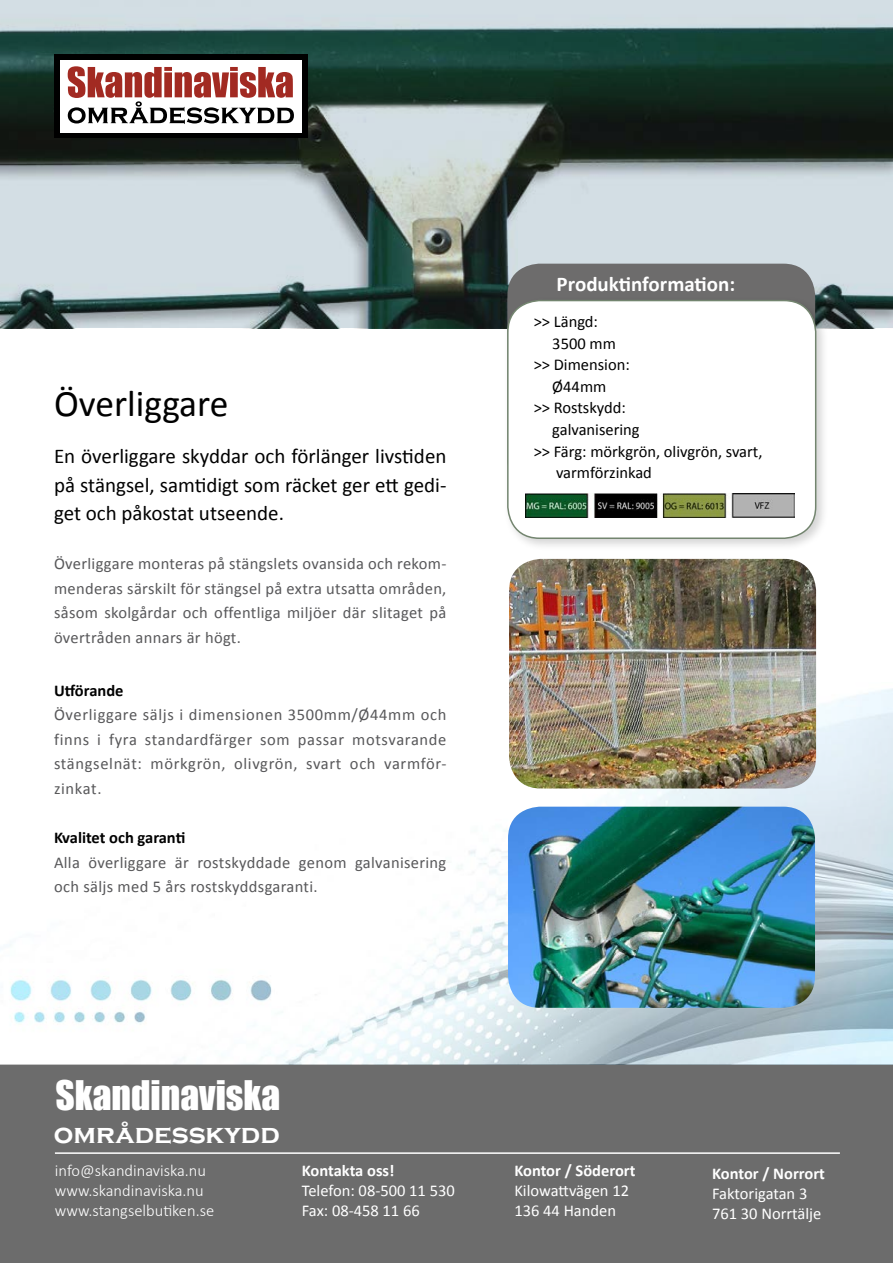
<style>
.page{position:relative;width:893px;height:1263px;background:#fff}
.page>*{position:absolute;margin:0;border:0;box-sizing:border-box;transform-origin:0 0}
.t1{font:37.5px "Impact";color:#fff}
.t2{font:37.5px "Calibri";color:#000}
.t3{font:700 27.45px "Copperplate Gothic";color:#fff}
.t4{font:21px/28.2px "Calibri";color:#000;text-align:justify}
.t5{font:700 21px "Calibri";color:#fff}
.t6{font:16.5px/24.6px "Calibri";letter-spacing:.02em;color:#58585a;text-align:justify}
.t7{font:16.5px "Calibri";color:#000}
.t8{font:16.5px/19.8px "Calibri";color:#fff}
.t9{font:300 16.5px/19.8px "Calibri";color:#fff}
.t10{font:700 16.5px "Calibri";color:#fff}
.t11{font:700 16.5px "Calibri";color:#000}
</style>
<div class="page">
<div style="left:0;top:1064px;width:893px;height:199px;background:#6c6c6c"></div>
<img style="left:9px;top:688px;width:884px;height:376px">
<img style="left:0;top:0;width:893px;height:328px">
<div style="left:507px;top:264px;width:308px;height:229px;background:#6d6c6c;border-radius:32px"></div>
<div style="left:503px;top:295px;width:326px;height:257px;background:#000;opacity:.17"></div>
<div style="left:508px;top:301px;width:308px;height:237px;background:#fff;border-radius:32px"></div>
<div style="left:507px;top:300px;width:309px;height:239px;border:2px solid #73856f;border-radius:32px"></div>
<div style="left:54px;top:54px;width:253px;height:84px;background:#000"></div>
<div style="left:60px;top:60px;width:242px;height:72px;background:#fff"></div>
<svg style="left:68px;top:66px;width:226px;height:58px"></svg>
<img style="left:509px;top:559px;width:307px;height:229px">
<hr style="left:55px;top:1152px;width:785px;height:2px;background:#fff">
<img style="left:526px;top:493px;width:268px;height:25px">
<img style="left:508px;top:807px;width:307px;height:201px">
<h1 class="t2" style="left:54px;top:380px;width:176px">Överliggare</h1>
<p class="t4" style="left:54px;top:442px;width:394px">En överliggare skyddar och förlänger livstiden på stängsel, samtidigt som räcket ger ett gedi&shy;get och påkostat utseende.</p>
<p class="t6" style="left:54px;top:551px;width:394px">Överliggare monteras på stängslets ovansida och rekom&shy;menderas särskilt för stängsel på extra utsatta områden, såsom skolgårdar och offentliga miljöer där slitaget på övertråden annars är högt.</p>
<p class="t11" style="left:54px;top:679px;width:71px">Utförande</p>
<p class="t6" style="left:54px;top:702px;width:394px">Överliggare säljs i dimensionen 3500mm/Ø44mm och finns i fyra standardfärger som passar motsvarande stängselnät: mörkgrön, olivgrön, svart och varmför&shy;zinkat.</p>
<p class="t11" style="left:54px;top:827px;width:133px">Kvalitet och garanti</p>
<p class="t6" style="left:54px;top:850px;width:394px">Alla överliggare är rostskyddade genom galvanisering och säljs med 5 års rostskyddsgaranti.</p>
<p class="t5" style="left:557px;top:271px;width:180px">Produktinformation:</p>
<p class="t7" style="left:534px;top:311px;width:66px">&gt;&gt; Längd:</p>
<p class="t7" style="left:552px;top:333px;width:65px">3500 mm</p>
<p class="t7" style="left:534px;top:354px;width:98px">&gt;&gt; Dimension:</p>
<p class="t7" style="left:552px;top:376px;width:56px">Ø44mm</p>
<p class="t7" style="left:534px;top:398px;width:94px">&gt;&gt; Rostskydd:</p>
<p class="t7" style="left:552px;top:419px;width:89px">galvanisering</p>
<p class="t7" style="left:534px;top:441px;width:230px">&gt;&gt; Färg: mörkgrön, olivgrön, svart,</p>
<p class="t7" style="left:556px;top:462px;width:97px">varmförzinkad</p>
<h1 class="t1" style="left:55px;top:1066px;width:226px">Skandinaviska</h1>
<h2 class="t3" style="left:54px;top:1119px;width:227px">områdesskydd</h2>
<p class="t9" style="left:55px;top:1161px;width:161px">info@skandinaviska.nu www.skandinaviska.nu www.stangselbutiken.se</p>
<p class="t10" style="left:514px;top:1160px;width:123px">Kontor / Söderort</p>
<p class="t10" style="left:302px;top:1160px;width:94px">Kontakta oss!</p>
<p class="t8" style="left:302px;top:1181px;width:154px">Telefon: 08-500 11 530<br>Fax: 08-458 11 66</p>
<p class="t8" style="left:514px;top:1181px;width:116px">Kilowattvägen 12<br>136 44 Handen</p>
<p class="t10" style="left:712px;top:1163px;width:114px">Kontor / Norrort</p>
<p class="t8" style="left:712px;top:1184px;width:111px">Faktorigatan 3<br>761 30 Norrtälje</p>
</div>
